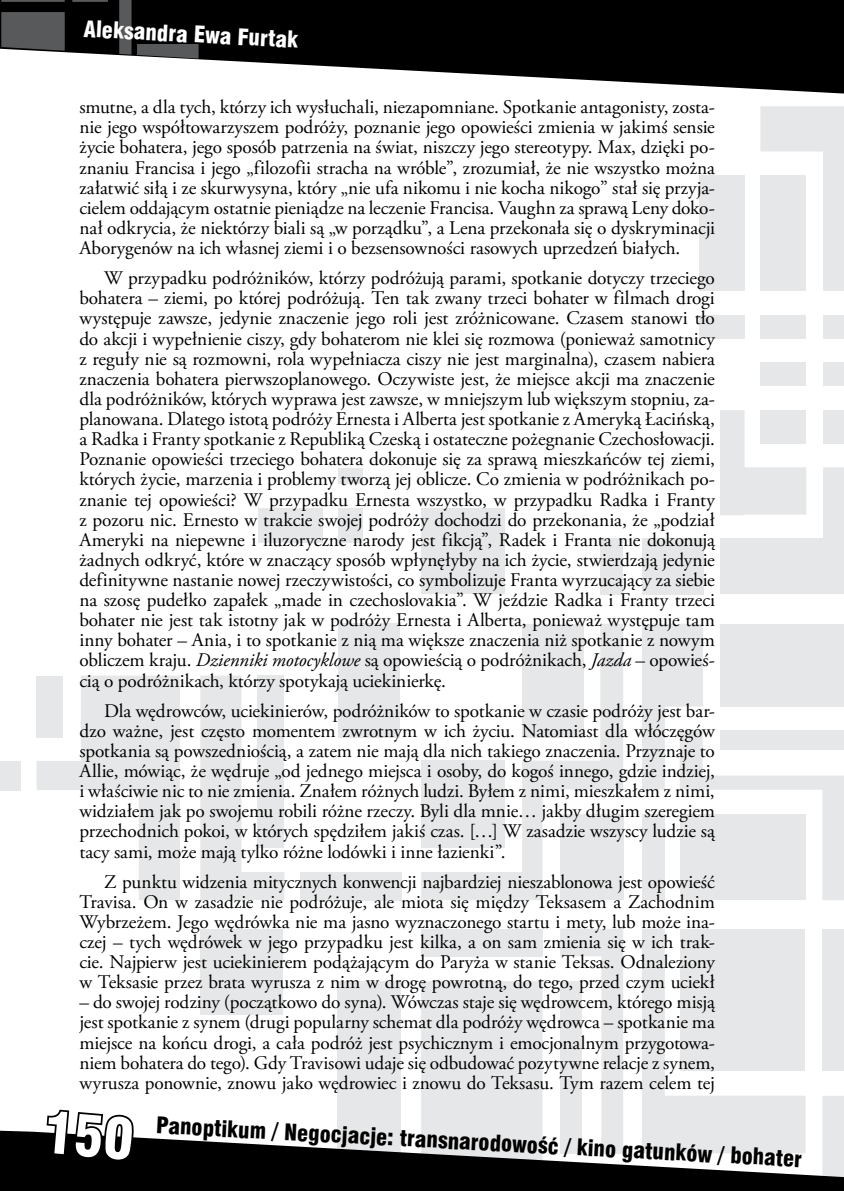
<style>
.page{position:relative;width:844px;height:1191px;background:#fff}
.page>*{position:absolute;margin:0;border:0;box-sizing:border-box;transform-origin:0 0}
.t1{font:21px "Swis 721 Blk Cn PL";color:#000}
.t2{font:21px "Swis 721 Blk Cn PL";color:#fff}
.t3{font:19.25px/20.1px "Adobe Garamond Pro";letter-spacing:-.005em;color:#000;text-align:justify}
.s1{font-style:italic}
</style>
<div class="page">
<div style="left:698px;top:175px;width:46px;height:116px;background:#e6e7e8"></div>
<div style="left:822px;top:315px;width:21px;height:23px;background:#e6e7e8"></div>
<div style="left:760px;top:315px;width:46px;height:23px;background:#e6e7e8"></div>
<div style="left:698px;top:315px;width:46px;height:23px;background:#e6e7e8"></div>
<div style="left:822px;top:362px;width:21px;height:24px;background:#e6e7e8"></div>
<div style="left:760px;top:362px;width:46px;height:24px;background:#e6e7e8"></div>
<div style="left:600px;top:538px;width:23px;height:56px;background:#e6e7e8"></div>
<div style="left:641px;top:538px;width:62px;height:56px;background:#e6e7e8"></div>
<div style="left:300px;top:872px;width:101px;height:28px;background:#e6e7e8"></div>
<div style="left:0;top:761px;width:20px;height:29px;background:#e6e7e8"></div>
<div style="left:338px;top:981px;width:63px;height:210px;background:#e6e7e8"></div>
<div style="left:200px;top:929px;width:83px;height:85px;background:#e6e7e8"></div>
<div style="left:421px;top:508px;width:84px;height:86px;background:#e6e7e8"></div>
<div style="left:258px;top:508px;width:64px;height:34px;background:#e6e7e8"></div>
<div style="left:338px;top:508px;width:25px;height:34px;background:#e6e7e8"></div>
<div style="left:338px;top:468px;width:25px;height:15px;background:#e6e7e8"></div>
<div style="left:338px;top:623px;width:61px;height:114px;background:#e6e7e8"></div>
<svg style="left:760px;top:106px;width:83px;height:185px"></svg>
<svg style="left:642px;top:624px;width:201px;height:276px"></svg>
<svg style="left:421px;top:624px;width:202px;height:276px;fill:#e6e7e8"></svg>
<svg style="left:642px;top:929px;width:201px;height:201px"></svg>
<svg style="left:200px;top:675px;width:84px;height:225px"></svg>
<svg style="left:37px;top:675px;width:143px;height:225px"></svg>
<svg style="left:421px;top:929px;width:202px;height:201px"></svg>
<svg style="left:720px;top:410px;width:123px;height:184px"></svg>
<svg style="left:194px;top:0;width:649px;height:94px;fill:#000"></svg>
<svg style="left:0;top:0;width:198px;height:59px;background:#333334"></svg>
<svg style="left:0;top:1130px;width:843px;height:61px;fill:#000"></svg>
<svg style="left:45px;top:1109px;width:90px;height:54px"></svg>
<p class="t2" style="left:85px;top:15px;width:216px;rotate:3deg">Aleksandra Ewa Furtak</p>
<p class="t3" style="left:79px;top:98px;width:637px">smutne, a dla tych, którzy ich wysłuchali, niezapomniane. Spotkanie antagonisty, zosta&shy;nie jego współtowarzyszem podróży, poznanie jego opowieści zmienia w jakimś sensie życie bohatera, jego sposób patrzenia na świat, niszczy jego stereotypy. Max, dzięki po&shy;znaniu Francisa i jego „filozofii stracha na wróble”, zrozumiał, że nie wszystko można załatwić siłą i ze skurwysyna, który „nie ufa nikomu i nie kocha nikogo” stał się przyja&shy;cielem oddającym ostatnie pieniądze na leczenie Francisa. Vaughn za sprawą Leny doko&shy;nał odkrycia, że niektórzy biali są „w porządku”, a Lena przekonała się o dyskryminacji Aborygenów na ich własnej ziemi i o bezsensowności rasowych uprzedzeń białych.</p>
<p class="t3" style="left:79px;top:269px;width:637px;text-indent:25px">W przypadku podróżników, którzy podróżują parami, spotkanie dotyczy trzeciego bohatera – ziemi, po której podróżują. Ten tak zwany trzeci bohater w filmach drogi występuje zawsze, jedynie znaczenie jego roli jest zróżnicowane. Czasem stanowi tło do akcji i wypełnienie ciszy, gdy bohaterom nie klei się rozmowa (ponieważ samotnicy z reguły nie są rozmowni, rola wypełniacza ciszy nie jest marginalna), czasem nabiera znaczenia bohatera pierwszoplanowego. Oczywiste jest, że miejsce akcji ma znaczenie dla podróżników, których wyprawa jest zawsze, w mniejszym lub większym stopniu, za&shy;planowana. Dlatego istotą podróży Ernesta i Alberta jest spotkanie z Ameryką Łacińską, a Radka i Franty spotkanie z Republiką Czeską i ostateczne pożegnanie Czechosłowacji.<br>Poznanie opowieści trzeciego bohatera dokonuje się za sprawą mieszkańców tej ziemi, których życie, marzenia i problemy tworzą jej oblicze. Co zmienia w podróżnikach po&shy;znanie tej opowieści? W przypadku Ernesta wszystko, w przypadku Radka i Franty z pozoru nic. Ernesto w trakcie swojej podróży dochodzi do przekonania, że „podział Ameryki na niepewne i iluzoryczne narody jest fikcją”, Radek i Franta nie dokonują żadnych odkryć, które w znaczący sposób wpłynęłyby na ich życie, stwierdzają jedynie definitywne nastanie nowej rzeczywistości, co symbolizuje Franta wyrzucający za siebie na szosę pudełko zapałek „made in czechoslovakia”. W jeździe Radka i Franty trzeci bohater nie jest tak istotny jak w podróży Ernesta i Alberta, ponieważ występuje tam inny bohater – Ania, i to spotkanie z nią ma większe znaczenia niż spotkanie z nowym obliczem kraju. <span class="s1">Dzienniki motocyklowe</span> są opowieścią o podróżnikach, <span class="s1">Jazda</span> – opowieś&shy;cią o podróżnikach, którzy spotykają uciekinierkę.</p>
<p class="t3" style="left:79px;top:701px;width:637px;text-indent:25px">Dla wędrowców, uciekinierów, podróżników to spotkanie w czasie podróży jest bar&shy;dzo ważne, jest często momentem zwrotnym w ich życiu. Natomiast dla włóczęgów spotkania są powszedniością, a zatem nie mają dla nich takiego znaczenia. Przyznaje to Allie, mówiąc, że wędruje „od jednego miejsca i osoby, do kogoś innego, gdzie indziej, i właściwie nic to nie zmienia. Znałem różnych ludzi. Byłem z nimi, mieszkałem z nimi, widziałem jak po swojemu robili różne rzeczy. Byli dla mnie… jakby długim szeregiem przechodnich pokoi, w których spędziłem jakiś czas. […] W zasadzie wszyscy ludzie są tacy sami, może mają tylko różne lodówki i inne łazienki”.</p>
<p class="t3" style="left:79px;top:872px;width:636px;text-indent:25px">Z punktu widzenia mitycznych konwencji najbardziej nieszablonowa jest opowieść Travisa. On w zasadzie nie podróżuje, ale miota się między Teksasem a Zachodnim Wybrzeżem. Jego wędrówka nie ma jasno wyznaczonego startu i mety, lub może ina&shy;czej – tych wędrówek w jego przypadku jest kilka, a on sam zmienia się w ich trak&shy;cie. Najpierw jest uciekinierem podążającym do Paryża w stanie Teksas. Odnaleziony w Teksasie przez brata wyrusza z nim w drogę powrotną, do tego, przed czym uciekł</p>
<p class="t3" style="left:79px;top:992px;width:637px">– do swojej rodziny (początkowo do syna). Wówczas staje się wędrowcem, którego misją jest spotkanie z synem (drugi popularny schemat dla podróży wędrowca – spotkanie ma miejsce na końcu drogi, a cała podróż jest psychicznym i emocjonalnym przygotowa&shy;niem bohatera do tego). Gdy Travisowi udaje się odbudować pozytywne relacje z synem, wyrusza ponownie, znowu jako wędrowiec i znowu do Teksasu. Tym razem celem tej</p>
<p class="t1" style="left:157px;top:1111px;width:648px;rotate:3deg">Panoptikum / Negocjacje: transnarodowość / kino gatunków / bohater</p>
</div>
